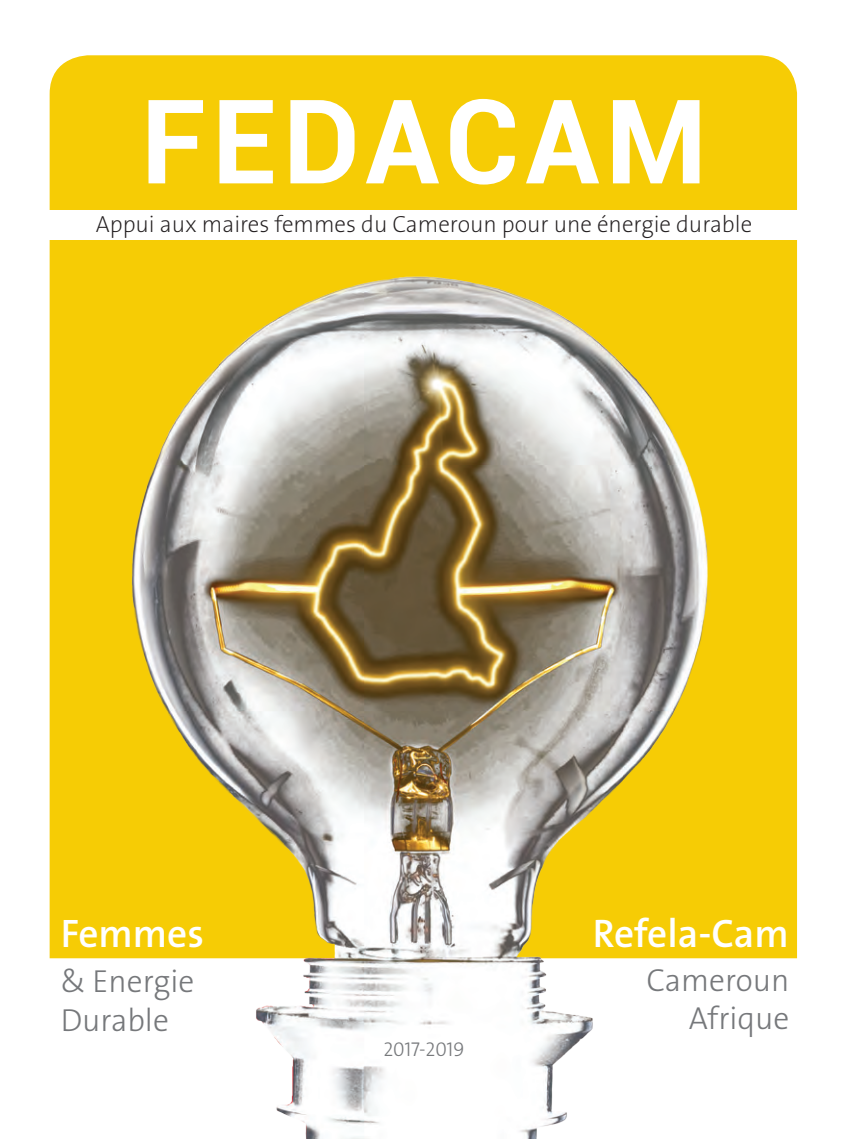
<style>
.page{position:relative;width:851px;height:1146px;background:#fff}
.page>*{position:absolute;margin:0;border:0;box-sizing:border-box;transform-origin:0 0}
.t1{font:700 117px "Roboto";letter-spacing:.05em;color:#fff}
.t2{font:40px "The Sans Veolia W6 Se Bld";color:#fff}
.t3{font:32px/38.4px "The Sans Veolia W3 Lig";color:#76787b;text-align:right}
.t4{font:23.4px "The Sans Veolia W2 Ex Lig";color:#231f20}
.t5{font:20px "The Sans Veolia W3 Lig";color:#76787b}
</style>
<div class="page">
<div style="left:50px;top:55px;width:746px;height:903px;background:#f6cc05"></div>
<div style="left:0;top:210px;width:849px;height:30px;background:#fff"></div>
<img style="left:121px;top:240px;width:600px;height:897px">
<h1 class="t1" style="left:141px;top:59px;width:567px">FEDACAM</h1>
<p class="t4" style="left:96px;top:209px;width:657px">Appui aux maires femmes du Cameroun pour une énergie durable</p>
<h2 class="t2" style="left:61px;top:907px;width:145px">Femmes</h2>
<h3 class="t3" style="left:61px;top:962px;width:135px;text-align:left">&amp; Energie<br>Durable</h3>
<p class="t5" style="left:383px;top:1036px;width:83px">2017-2019</p>
<h2 class="t2" style="left:592px;top:907px;width:197px">Refela-Cam</h2>
<h3 class="t3" style="left:646px;top:960px;width:144px">Cameroun<br>Afrique</h3>
</div>
